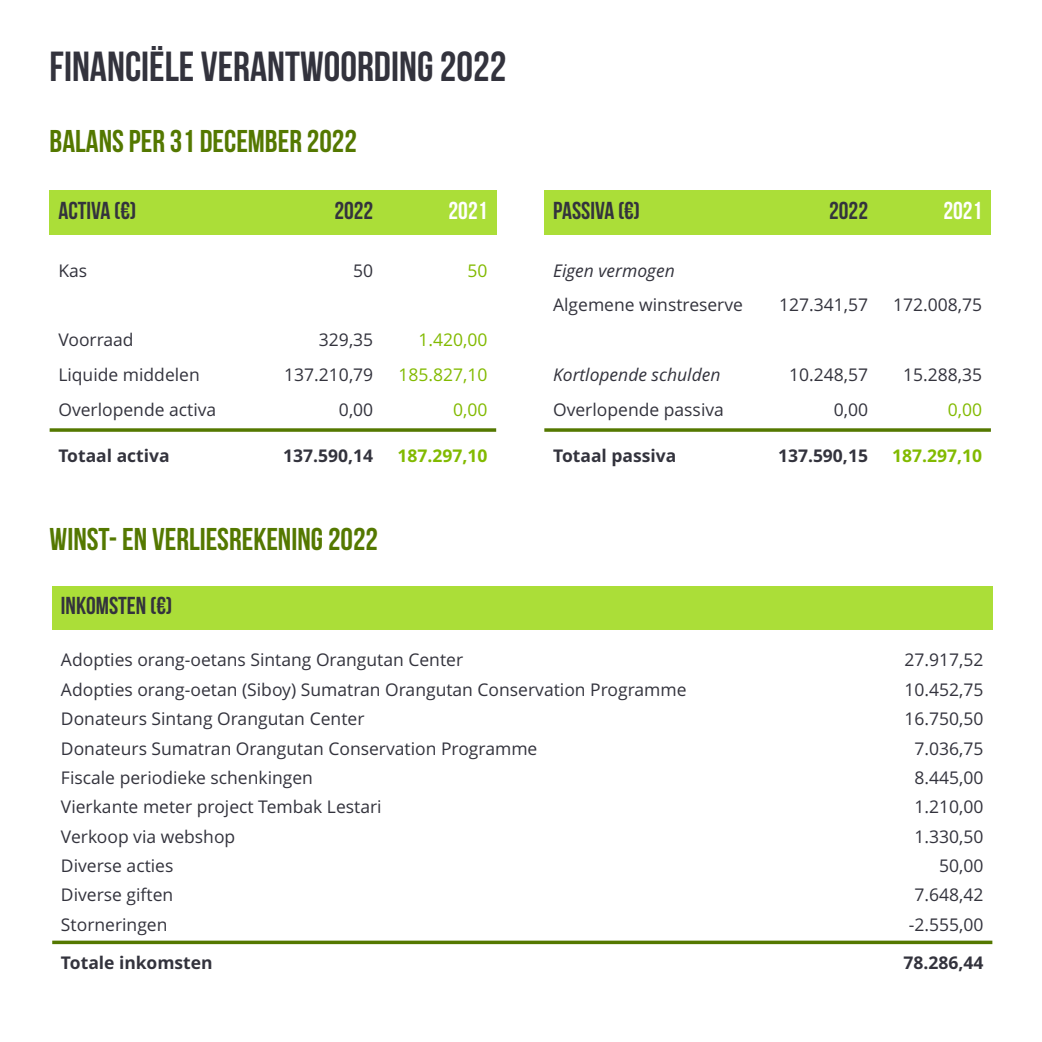
<style>
.page{position:relative;width:1042px;height:1042px;background:#fff}
.page>*{position:absolute;margin:0;border:0;box-sizing:border-box;transform-origin:0 0}
.t1{font:700 42px "Bebas Neue";color:#33333d}
.t2{font:700 31.5px "Bebas Neue";color:#547800}
.t3{font:700 24.5px "Bebas Neue";color:#33333d}
.t4{font:700 24.5px "Bebas Neue";color:#fff}
.t5{font:17.5px "Open Sans";color:#33333d}
.t6{font:700 17.5px "Open Sans";color:#33333d}
.t7{font:italic 17.5px "Open Sans";color:#33333d}
.t8{font:17.5px "Open Sans";color:#82ba00}
.t9{font:700 17.5px "Open Sans";color:#82ba00}
</style>
<div class="page">
<div style="left:50px;top:190px;width:218px;height:45px;background:#abde38"></div>
<div style="left:268px;top:190px;width:114px;height:45px;background:#abde38"></div>
<div style="left:382px;top:190px;width:114px;height:45px;background:#abde38"></div>
<svg style="left:50px;top:428px;width:446px;height:4px"></svg>
<div style="left:544px;top:190px;width:218px;height:45px;background:#abde38"></div>
<div style="left:762px;top:190px;width:115px;height:45px;background:#abde38"></div>
<div style="left:877px;top:190px;width:114px;height:45px;background:#abde38"></div>
<svg style="left:544px;top:428px;width:447px;height:4px"></svg>
<div style="left:52px;top:586px;width:773px;height:44px;background:#abde38"></div>
<div style="left:825px;top:586px;width:167px;height:44px;background:#abde38"></div>
<svg style="left:52px;top:940px;width:940px;height:4px;fill:#547800"></svg>
<h1 class="t1" style="left:50px;top:44px;width:458px">FINANCIËLE VERANTWOORDING 2022</h1>
<h2 class="t2" style="left:50px;top:124px;width:309px">BALANS PER 31 DECEMBER 2022</h2>
<h3 class="t3" style="left:58px;top:197px;width:79px">ACTIVA (€)</h3>
<h3 class="t3" style="left:334px;top:197px;width:40px">2022</h3>
<h3 class="t4" style="left:449px;top:197px;width:40px">2021</h3>
<p class="t5" style="left:58px;top:260px;width:30px">Kas</p>
<p class="t5" style="left:353px;top:260px;width:22px">50</p>
<p class="t8" style="left:467px;top:260px;width:22px">50</p>
<p class="t5" style="left:58px;top:330px;width:77px">Voorraad</p>
<p class="t5" style="left:319px;top:330px;width:56px">329,35</p>
<p class="t8" style="left:418px;top:330px;width:70px">1.420,00</p>
<p class="t5" style="left:58px;top:364px;width:143px">Liquide middelen</p>
<p class="t5" style="left:284px;top:364px;width:90px">137.210,79</p>
<p class="t8" style="left:398px;top:364px;width:90px">185.827,10</p>
<p class="t5" style="left:58px;top:399px;width:159px">Overlopende activa</p>
<p class="t5" style="left:339px;top:399px;width:36px">0,00</p>
<p class="t8" style="left:453px;top:399px;width:36px">0,00</p>
<p class="t6" style="left:58px;top:446px;width:113px">Totaal activa</p>
<p class="t6" style="left:283px;top:446px;width:91px">137.590,14</p>
<p class="t9" style="left:397px;top:446px;width:91px">187.297,10</p>
<h2 class="t2" style="left:50px;top:522px;width:330px">WINST-EN VERLIESREKENING2022</h2>
<h3 class="t3" style="left:553px;top:197px;width:88px">PASSIVA (€)</h3>
<h3 class="t3" style="left:829px;top:197px;width:40px">2022</h3>
<h3 class="t4" style="left:943px;top:197px;width:40px">2021</h3>
<p class="t7" style="left:553px;top:260px;width:123px">Eigen vermogen</p>
<p class="t5" style="left:553px;top:295px;width:191px">Algemene winstreserve</p>
<p class="t5" style="left:779px;top:295px;width:90px">127.341,57</p>
<p class="t5" style="left:893px;top:295px;width:90px">172.008,75</p>
<p class="t7" style="left:553px;top:364px;width:169px">Kortlopende schulden</p>
<p class="t5" style="left:789px;top:364px;width:80px">10.248,57</p>
<p class="t5" style="left:903px;top:364px;width:80px">15.288,35</p>
<p class="t5" style="left:553px;top:399px;width:172px">Overlopende passiva</p>
<p class="t5" style="left:834px;top:399px;width:36px">0,00</p>
<p class="t8" style="left:948px;top:399px;width:36px">0,00</p>
<p class="t6" style="left:553px;top:446px;width:125px">Totaal passiva</p>
<p class="t6" style="left:778px;top:446px;width:91px">137.590,15</p>
<p class="t9" style="left:892px;top:446px;width:91px">187.297,10</p>
<h3 class="t3" style="left:61px;top:592px;width:113px">INKOMSTEN (€)</h3>
<p class="t5" style="left:61px;top:650px;width:404px">Adopties orang-oetans Sintang Orangutan Center</p>
<p class="t5" style="left:904px;top:650px;width:80px">27.917,52</p>
<p class="t5" style="left:61px;top:679px;width:627px">Adopties orang-oetan (Siboy) Sumatran Orangutan Conservation Programme</p>
<p class="t5" style="left:904px;top:679px;width:80px">10.452,75</p>
<p class="t5" style="left:61px;top:709px;width:305px">Donateurs Sintang Orangutan Center</p>
<p class="t5" style="left:904px;top:709px;width:80px">16.750,50</p>
<p class="t5" style="left:61px;top:738px;width:478px">Donateurs Sumatran Orangutan Conservation Programme</p>
<p class="t5" style="left:914px;top:738px;width:70px">7.036,75</p>
<p class="t5" style="left:61px;top:767px;width:253px">Fiscale periodieke schenkingen</p>
<p class="t5" style="left:914px;top:767px;width:70px">8.445,00</p>
<p class="t5" style="left:61px;top:797px;width:322px">Vierkante meter project Tembak Lestari</p>
<p class="t5" style="left:914px;top:797px;width:70px">1.210,00</p>
<p class="t5" style="left:61px;top:826px;width:176px">Verkoop via webshop</p>
<p class="t5" style="left:914px;top:826px;width:70px">1.330,50</p>
<p class="t5" style="left:61px;top:855px;width:114px">Diverse acties</p>
<p class="t5" style="left:939px;top:855px;width:46px">50,00</p>
<p class="t5" style="left:61px;top:885px;width:114px">Diverse giften</p>
<p class="t5" style="left:914px;top:885px;width:70px">7.648,42</p>
<p class="t5" style="left:61px;top:914px;width:108px">Storneringen</p>
<p class="t5" style="left:909px;top:914px;width:76px">-2.555,00</p>
<p class="t6" style="left:61px;top:953px;width:153px">Totale inkomsten</p>
<p class="t6" style="left:903px;top:953px;width:81px">78.286,44</p>
</div>
